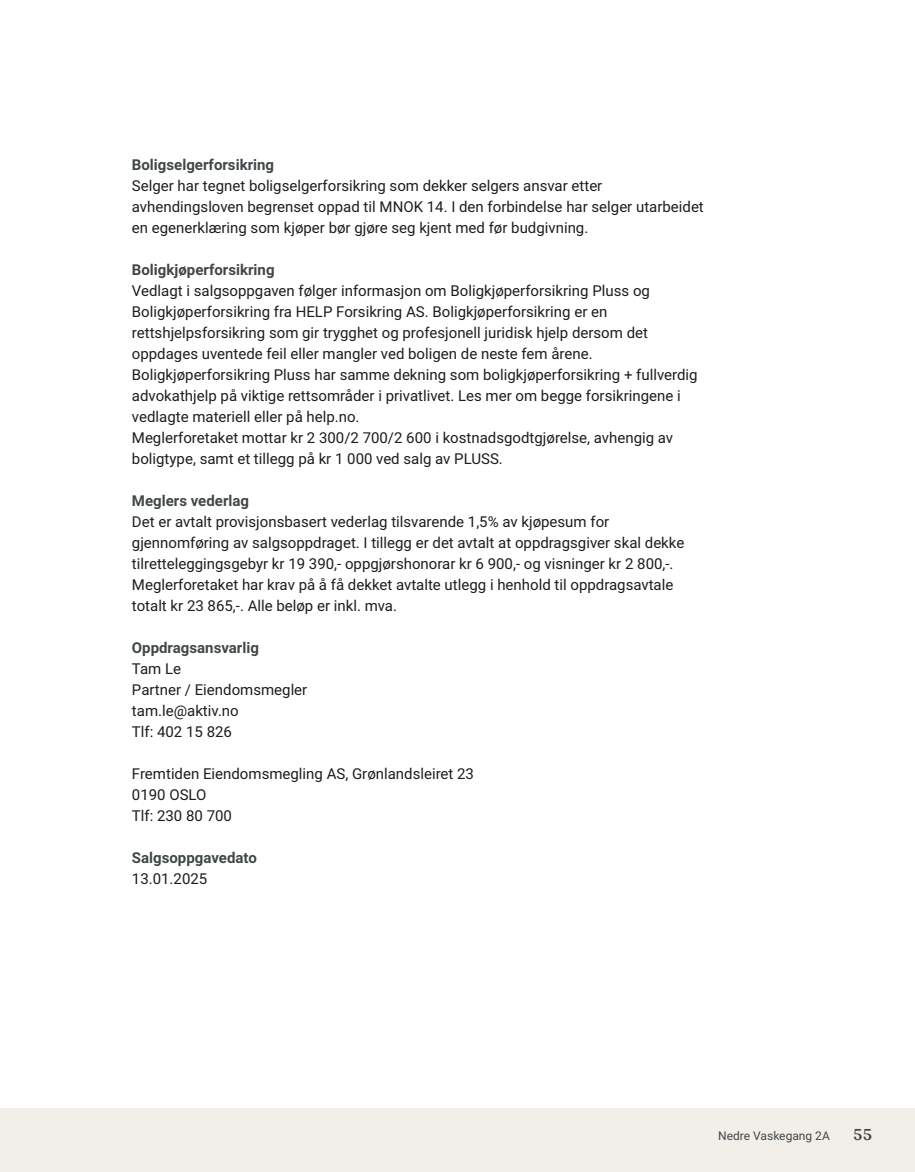
<style>
.page{position:relative;width:915px;height:1172px;background:#fff}
.page>*{position:absolute;margin:0;border:0;box-sizing:border-box;transform-origin:0 0}
.t1{font:700 18px "Arya";color:#414749}
.t2{font:15px/21px "Roboto Vitec";color:#1d1d1b}
.t3{font:700 15px "Roboto Vitec";color:#414749}
.t4{font:12px "Roboto Vitec";color:#414749}
</style>
<div class="page">
<div style="left:0;top:1108px;width:914px;height:64px;background:#f2eeea"></div>
<p class="t3" style="left:132px;top:154px;width:144px">Boligselgerforsikring</p>
<p class="t2" style="left:132px;top:174px;width:573px">Selger har tegnet boligselgerforsikring som dekker selgers ansvar etter avhendingsloven begrenset oppad til MNOK 14. I den forbindelse har selger utarbeidet en egenerklæring som kjøper bør gjøre seg kjent med før budgivning.</p>
<p class="t3" style="left:132px;top:259px;width:144px">Boligkjøperforsikring</p>
<p class="t2" style="left:132px;top:279px;width:567px">Vedlagt i salgsoppgaven følger informasjon om Boligkjøperforsikring Pluss og Boligkjøperforsikring fra HELP Forsikring AS. Boligkjøperforsikring er en rettshjelpsforsikring som gir trygghet og profesjonell juridisk hjelp dersom det oppdages uventede feil eller mangler ved boligen de neste fem årene.<br>Boligkjøperforsikring Pluss har samme dekning som boligkjøperforsikring + fullverdig advokathjelp på viktige rettsområder i privatlivet. Les mer om begge forsikringene i vedlagte materiell eller på help.no.<br>Meglerforetaket mottar kr 2 300/2 700/2 600 i kostnadsgodtgjørelse, avhengig av boligtype, samt et tillegg på kr 1 000 ved salg av PLUSS.</p>
<p class="t3" style="left:132px;top:490px;width:119px">Meglers vederlag</p>
<p class="t2" style="left:132px;top:510px;width:553px">Det er avtalt provisjonsbasert vederlag tilsvarende 1,5% av kjøpesum for gjennomføring av salgsoppdraget. I tillegg er det avtalt at oppdragsgiver skal dekke tilretteleggingsgebyr kr 19 390,‑ oppgjørshonorar kr 6 900,‑ og visninger kr 2 800,‑.<br>Meglerforetaket har krav på å få dekket avtalte utlegg i henhold til oppdragsavtale totalt kr 23 865,‑. Alle beløp er inkl. mva.</p>
<p class="t3" style="left:132px;top:637px;width:128px">Oppdragsansvarlig</p>
<p class="t2" style="left:132px;top:657px;width:177px">Tam Le<br>Partner / Eiendomsmegler tam.le@aktiv.no<br>Tlf: 402 15 826</p>
<p class="t2" style="left:132px;top:762px;width:343px">Fremtiden Eiendomsmegling AS, Grønlandsleiret 23<br>0190 OSLO<br>Tlf: 230 80 700</p>
<p class="t3" style="left:132px;top:847px;width:126px">Salgsoppgavedato</p>
<p class="t2" style="left:132px;top:867px;width:77px">13.01.2025</p>
<p class="t4" style="left:718px;top:1127px;width:113px">Nedre Vaskegang 2A</p>
<p class="t1" style="left:852px;top:1123px;width:21px">55</p>
</div>
